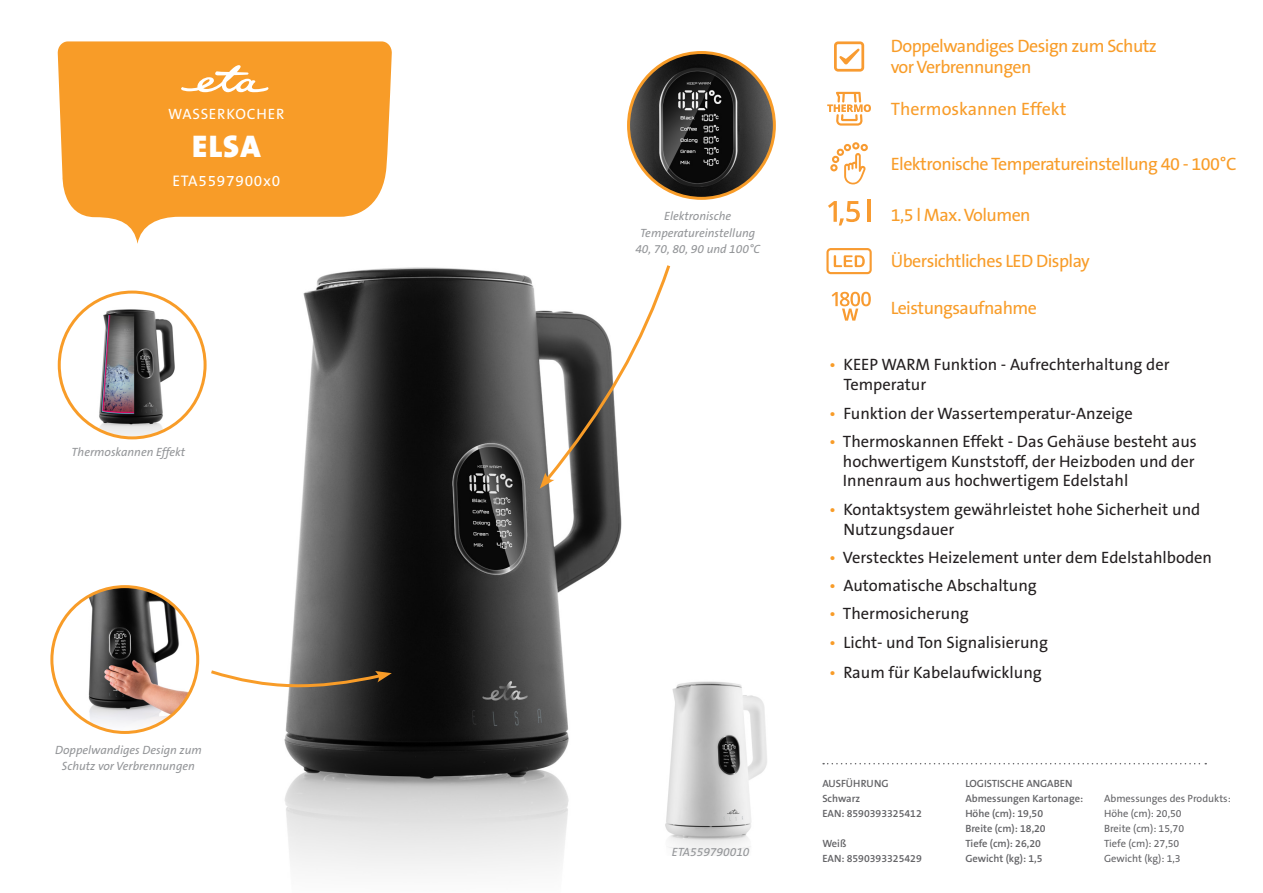
<style>
.page{position:relative;width:1263px;height:893px;background:#fff}
.page>*{position:absolute;margin:0;border:0;box-sizing:border-box;transform-origin:0 0}
.t1{font:900 31.5px "The Sans CE B9";color:#fff}
.t2{font:18px/21px "The Sans CE B5 Plain";letter-spacing:-.03em;color:#f89c28}
.t3{font:18px "The Sans CE B5 Plain";color:#f89c28}
.t4{font:16.5px/19.8px "The Sans CE B5 Plain";color:#231f20}
.t5{font:15.45px "The Sans CE B5 Plain";letter-spacing:.05em;color:#fff}
.t6{font:15px "The Sans CE B5 Plain";letter-spacing:.05em;color:#fff}
.t7{font:italic 12px/16.5px "The Sans CE B5";color:#939598;text-align:center}
.t8{font:600 10.5px "The Sans CE B6";color:#636366}
.t9{font:10.5px "The Sans CE B5 Plain";color:#636366}
.s1{color:#f89c28}
</style>
<div class="page">
<img style="left:284px;top:267px;width:338px;height:603px">
<svg style="left:58px;top:41px;width:334px;height:203px;fill:#f89c28"></svg>
<svg style="left:181px;top:65px;width:87px;height:27px"></svg>
<img style="left:55px;top:587px;width:143px;height:145px">
<div style="left:50px;top:585px;width:149px;height:149px;border:3px solid #f89c28;border-radius:50%"></div>
<img style="left:628px;top:53px;width:146px;height:145px;border-radius:73px">
<div style="left:627px;top:51px;width:149px;height:149px;border:3px solid #f89c28;border-radius:50%"></div>
<svg style="left:211px;top:668px;width:181px;height:22px"></svg>
<svg style="left:823px;top:763px;width:383px;height:1px"></svg>
<svg style="left:540px;top:265px;width:131px;height:224px"></svg>
<svg style="left:834px;top:41px;width:30px;height:31px"></svg>
<svg style="left:828px;top:201px;width:32px;height:25px"></svg>
<hr style="left:867px;top:200px;width:3px;height:22px;background:#f89b31">
<svg style="left:826px;top:248px;width:46px;height:26px"></svg>
<svg style="left:832px;top:292px;width:39px;height:29px"></svg>
<svg style="left:830px;top:142px;width:38px;height:42px"></svg>
<svg style="left:827px;top:92px;width:44px;height:34px"></svg>
<img style="left:665px;top:681px;width:102px;height:174px">
<img style="left:59px;top:292px;width:146px;height:146px;border-radius:73px">
<div style="left:58px;top:291px;width:149px;height:148px;border:3px solid #f89c28;border-radius:50%"></div>
<p class="t6" style="left:168px;top:106px;width:118px">WASSERKOCHER</p>
<p class="t1" style="left:192px;top:128px;width:70px">ELSA</p>
<p class="t5" style="left:172px;top:173px;width:109px">ETA5597900x0</p>
<p class="t7" style="left:72px;top:444px;width:115px">Thermoskannen Effekt</p>
<p class="t7" style="left:55px;top:742px;width:148px">Doppelwandiges Design zum<br>Schutz vor Verbrennungen</p>
<p class="t7" style="left:635px;top:208px;width:126px">Elektronische<br>Temperatureinstellung<br>40, 70, 80, 90 und 100°C</p>
<p class="t7" style="left:672px;top:845px;width:79px">ETA559790010</p>
<p class="t2" style="left:891px;top:36px;width:268px">Doppelwandiges Design zum Schutz vor Verbrennungen</p>
<p class="t3" style="left:891px;top:99px;width:177px">Thermoskannen Effekt</p>
<p class="t2" style="left:891px;top:154px;width:347px">Elektronische Temperatureinstellung 40 - 100°C</p>
<p class="t2" style="left:891px;top:205px;width:141px">1,5 l Max. Volumen</p>
<p class="t2" style="left:891px;top:252px;width:201px">Übersichtliches LED Display</p>
<p class="t2" style="left:891px;top:298px;width:148px">Leistungsaufnahme</p>
<p class="t4" style="left:843px;top:356px;width:328px;text-indent:-14px"><span class="s1">•</span> KEEP WARM Funktion - Aufrechterhaltung der<br>Temperatur</p>
<p class="t4" style="left:829px;top:404px;width:305px"><span class="s1">•</span> Funktion der Wassertemperatur-Anzeige</p>
<p class="t4" style="left:843px;top:432px;width:356px;text-indent:-14px"><span class="s1">•</span> Thermoskannen Effekt - Das Gehäuse besteht aus hochwertigem Kunststoff, der Heizboden und der<br>Innenraum aus hochwertigem Edelstahl</p>
<p class="t4" style="left:843px;top:500px;width:358px;text-indent:-14px"><span class="s1">•</span> Kontaktsystem gewährleistet hohe Sicherheit und<br>Nutzungsdauer</p>
<p class="t4" style="left:829px;top:548px;width:384px"><span class="s1">•</span> Verstecktes Heizelement unter dem Edelstahlboden</p>
<p class="t4" style="left:829px;top:577px;width:209px"><span class="s1">•</span> Automatische Abschaltung</p>
<p class="t4" style="left:829px;top:605px;width:141px"><span class="s1">•</span> Thermosicherung</p>
<p class="t4" style="left:829px;top:633px;width:220px"><span class="s1">•</span> Licht- und Ton Signalisierung</p>
<p class="t4" style="left:829px;top:663px;width:214px"><span class="s1">•</span> Raum für Kabelaufwicklung</p>
<p class="t8" style="left:822px;top:778px;width:68px">AUSFÜHRUNG</p>
<p class="t8" style="left:822px;top:793px;width:39px">Schwarz</p>
<p class="t8" style="left:822px;top:808px;width:101px">EAN: 8590393325412</p>
<p class="t8" style="left:822px;top:838px;width:26px">Weiß</p>
<p class="t8" style="left:822px;top:853px;width:101px">EAN: 8590393325429</p>
<p class="t8" style="left:965px;top:778px;width:109px">LOGISTISCHE ANGABEN</p>
<p class="t8" style="left:965px;top:793px;width:119px">Abmessungen Kartonage:</p>
<p class="t8" style="left:965px;top:808px;width:79px">Höhe (cm): 19,50</p>
<p class="t8" style="left:965px;top:823px;width:82px">Breite (cm): 18,20</p>
<p class="t8" style="left:965px;top:838px;width:77px">Tiefe (cm): 26,20</p>
<p class="t8" style="left:965px;top:853px;width:79px">Gewicht (kg): 1,5</p>
<p class="t9" style="left:1104px;top:793px;width:128px">Abmessunges des Produkts:</p>
<p class="t9" style="left:1104px;top:808px;width:79px">Höhe (cm): 20,50</p>
<p class="t9" style="left:1104px;top:823px;width:82px">Breite (cm): 15,70</p>
<p class="t9" style="left:1104px;top:838px;width:77px">Tiefe (cm): 27,50</p>
<p class="t9" style="left:1104px;top:853px;width:78px">Gewicht (kg): 1,3</p>
</div>
